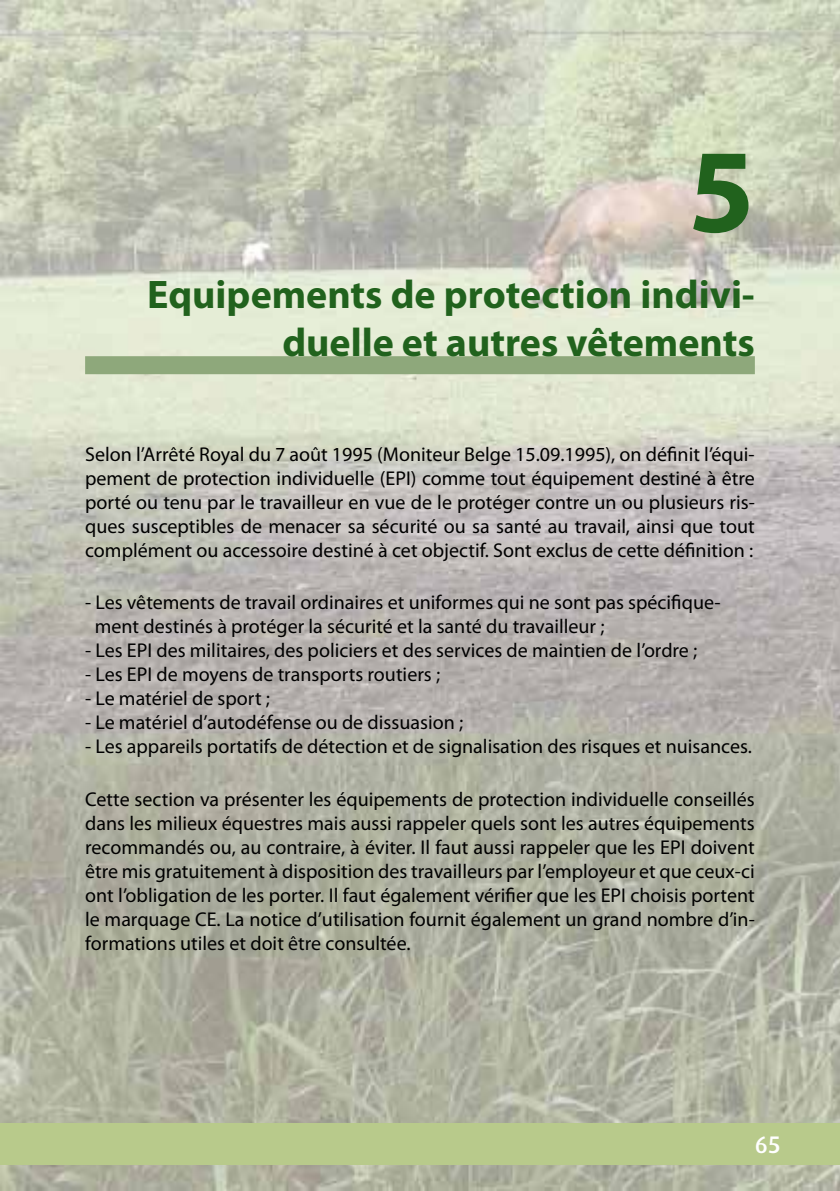
<style>
.page{position:relative;width:840px;height:1191px;background:#fff}
.page>*{position:absolute;margin:0;border:0;box-sizing:border-box;transform-origin:0 0}
.t1{font:700 120px "Myriad Pro";color:#21621d}
.t2{font:700 40px/48px "Myriad Pro";color:#21621d;text-align:right}
.t3{font:500 24px "Dax";color:#fff}
.t4{font:20px/24px "Myriad Pro";color:#000;text-align:justify}
</style>
<div class="page">
<img style="left:0;top:0;width:839px;height:1191px">
<div style="left:0;top:1123px;width:839px;height:41px;background:#b8ca8b"></div>
<div style="left:85px;top:356px;width:669px;height:18px;background:#8ea87b"></div>
<h1 class="t1" style="left:687px;top:113px;width:68px">5</h1>
<h2 class="t2" style="left:147px;top:269px;width:608px">Equipements de protection indivi&shy;duelle et autres vêtements</h2>
<p class="t4" style="left:85px;top:442px;width:671px">Selon l’Arrêté Royal du 7 août 1995 (Moniteur Belge 15.09.1995), on définit l’équi&shy;pement de protection individuelle (EPI) comme tout équipement destiné à être porté ou tenu par le travailleur en vue de le protéger contre un ou plusieurs ris&shy;ques susceptibles de menacer sa sécurité ou sa santé au travail, ainsi que tout complément ou accessoire destiné à cet objectif. Sont exclus de cette définition :</p>
<p class="t4" style="left:95px;top:590px;width:627px;text-indent:-10px">- Les vêtements de travail ordinaires et uniformes qui ne sont pas spécifique&shy;ment destinés à protéger la sécurité et la santé du travailleur ;</p>
<p class="t4" style="left:85px;top:638px;width:613px">- Les EPI des militaires, des policiers et des services de maintien de l’ordre ;</p>
<p class="t4" style="left:85px;top:662px;width:356px">- Les EPI de moyens de transports routiers ;</p>
<p class="t4" style="left:85px;top:686px;width:186px">- Le matériel de sport ;</p>
<p class="t4" style="left:85px;top:710px;width:379px">- Le matériel d’autodéfense ou de dissuasion ;</p>
<p class="t4" style="left:85px;top:734px;width:668px">- Les appareils portatifs de détection et de signalisation des risques et nuisances.</p>
<p class="t4" style="left:85px;top:786px;width:670px">Cette section va présenter les équipements de protection individuelle conseillés dans les milieux équestres mais aussi rappeler quels sont les autres équipements recommandés ou, au contraire, à éviter. Il faut aussi rappeler que les EPI doivent être mis gratuitement à disposition des travailleurs par l’employeur et que ceux-ci ont l’obligation de les porter. Il faut également vérifier que les EPI choisis portent le marquage CE. La notice d’utilisation fournit également un grand nombre d’in&shy;formations utiles et doit être consultée.</p>
<p class="t3" style="left:754px;top:1131px;width:28px">65</p>
</div>
